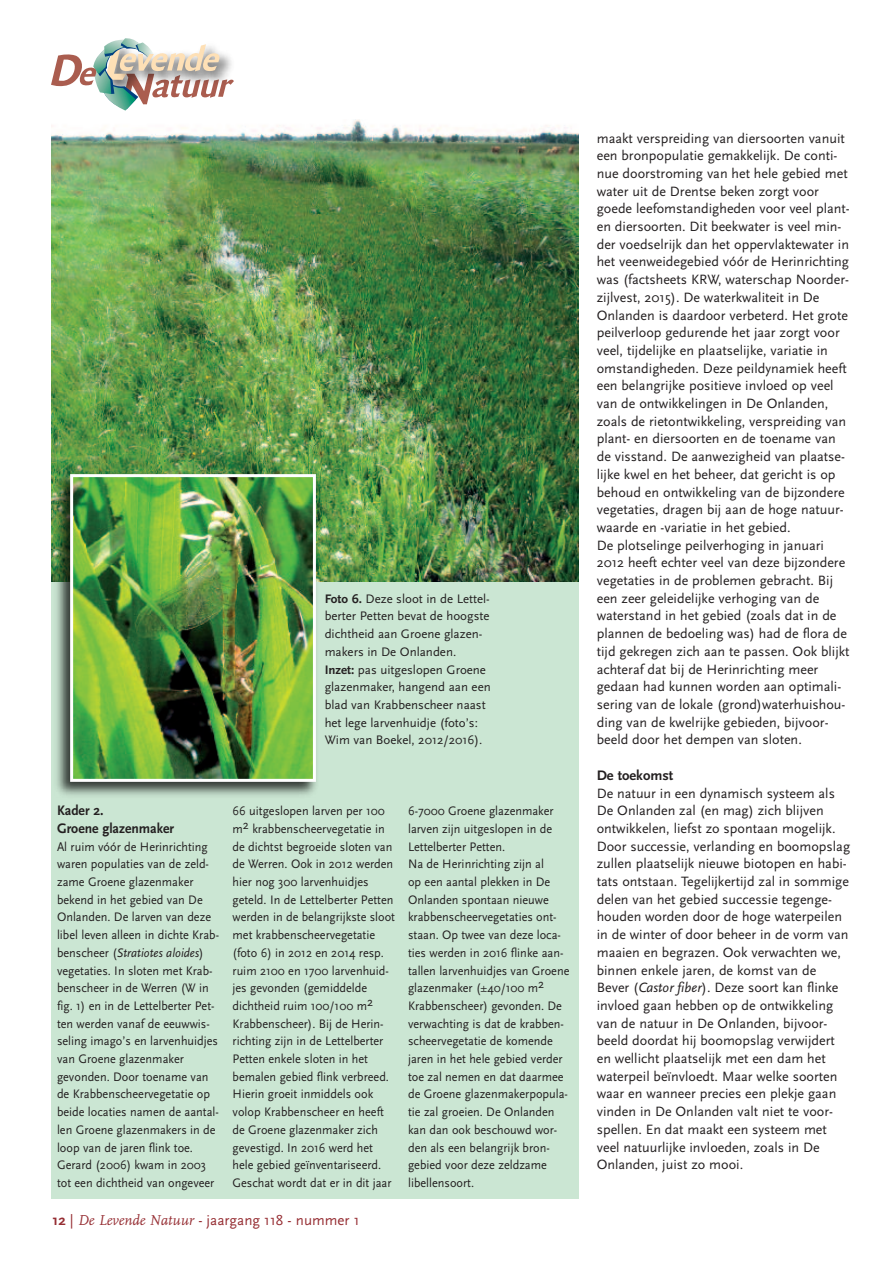
<style>
.page{position:relative;width:893px;height:1263px;background:#fff}
.page>*{position:absolute;margin:0;border:0;box-sizing:border-box;transform-origin:0 0}
.t1{font:15px "Scala Sans";color:#962e33}
.t2{font:700 14.4px/17.7px "Scala Sans";color:#231f20;scale:.95 1}
.t3{font:700 14.4px "Scala Sans";color:#231f20}
.t4{font:14.1px/17.7px "Scala Sans";color:#231f20}
.t5{font:12.9px/17.7px "Scala Sans";color:#231f20;scale:.95 1}
.t6{font:12.9px/17.7px "Scala Sans";color:#231f20}
.s1{font-weight:700}
.s2{font-style:italic}
.s3{font-family:"FF Scala";font-style:italic}
</style>
<div class="page">
<div style="left:51px;top:549px;width:527px;height:650px;background:#cbe6d3"></div>
<img style="left:51px;top:119px;width:527px;height:462px">
<svg style="left:51px;top:38px;width:183px;height:73px"></svg>
<img style="left:51px;top:468px;width:271px;height:328px">
<img style="left:74px;top:478px;width:238px;height:300px">
<div style="left:70px;top:474px;width:246px;height:308px;border:3px solid #fff"></div>
<p class="t6" style="left:325px;top:589px;width:168px"><span class="s1">Foto 6.</span> Deze sloot in de Lettel&shy;berter Petten bevat de hoogste dichtheid aan Groene glazen&shy;makers in De Onlanden.<br><span class="s1">Inzet:</span> pas uitgeslopen Groene glazenmaker, hangend aan een blad van Krabbenscheer naast het lege larvenhuidje (foto’s:<br>Wim van Boekel, 2012/2016).</p>
<p class="t2" style="left:57px;top:801px;width:125px">Kader 2.<br>Groene glazenmaker</p>
<p class="t5" style="left:57px;top:837px;width:172px">Al ruim vóór de Herinrichting waren populaties van de zeld&shy;zame Groene glazenmaker bekend in het gebied van De<br>Onlanden. De larven van deze libel leven alleen in dichte Krab&shy;benscheer (<span class="s2">Stratiotes aloides</span>) vegetaties. In sloten met Krab&shy;benscheer in de Werren (W in fig. 1) en in de Lettelberter Pet&shy;ten werden vanaf de eeuwwis&shy;seling imago’s en larvenhuidjes van Groene glazenmaker gevonden. Door toename van de Krabbenscheervegetatie op beide locaties namen de aantal&shy;len Groene glazenmakers in de loop van de jaren flink toe.<br>Gerard (2006) kwam in 2003 tot een dichtheid van ongeveer</p>
<p class="t5" style="left:233px;top:802px;width:173px">66 uitgeslopen larven per 100 m2 krabbenscheervegetatie in de dichtst begroeide sloten van de Werren. Ook in 2012 werden hier nog 300 larvenhuidjes geteld. In de Lettelberter Petten werden in de belangrijkste sloot met krabbenscheervegetatie (foto 6) in 2012 en 2014 resp. ruim 2100 en 1700 larvenhuid&shy;jes gevonden (gemiddelde dichtheid ruim 100/100 m2<br>Krabbenscheer). Bij de Herin&shy;richting zijn in de Lettelberter<br>Petten enkele sloten in het bemalen gebied flink verbreed.<br>Hierin groeit inmiddels ook volop Krabbenscheer en heeft de Groene glazenmaker zich gevestigd. In 2016 werd het hele gebied geïnventariseerd.<br>Geschat wordt dat er in dit jaar</p>
<p class="t5" style="left:408px;top:802px;width:171px">6-7000 Groene glazenmaker larven zijn uitgeslopen in de<br>Lettelberter Petten.<br>Na de Herinrichting zijn al<br>op een aantal plekken in De<br>Onlanden spontaan nieuwe krabbenscheervegetaties ont&shy;staan. Op twee van deze loca&shy;ties werden in 2016 flinke aan&shy;tallen larvenhuidjes van Groene glazenmaker (±40/100 m2<br>Krabbenscheer) gevonden. De verwachting is dat de krabben&shy;scheervegetatie de komende jaren in het hele gebied verder toe zal nemen en dat daarmee de Groene glazenmakerpopula&shy;tie zal groeien. De Onlanden kan dan ook beschouwd wor&shy;den als een belangrijk bron&shy;gebied voor deze zeldzame libellensoort.</p>
<p class="t1" style="left:53px;top:1211px;width:309px"><span class="s1">12</span> | <span class="s3">De Levende Natuur</span> - jaargang 118 - nummer 1</p>
<p class="t4" style="left:597px;top:129px;width:255px">maakt verspreiding van diersoorten vanuit een bronpopulatie gemakkelijk. De conti&shy;nue doorstroming van het hele gebied met water uit de Drentse beken zorgt voor goede leefomstandigheden voor veel plant&shy;en diersoorten. Dit beekwater is veel min&shy;der voedselrijk dan het oppervlaktewater in het veenweidegebied vóór de Herinrichting was (factsheets KRW, waterschap Noorder&shy;zijlvest, 2015). De waterkwaliteit in De Onlanden is daardoor verbeterd. Het grote peilverloop gedurende het jaar zorgt voor veel, tijdelijke en plaatselijke, variatie in omstandigheden. Deze peildynamiek heeft een belangrijke positieve invloed op veel van de ontwikkelingen in De Onlanden, zoals de rietontwikkeling, verspreiding van plant- en diersoorten en de toename van de visstand. De aanwezigheid van plaatse&shy;lijke kwel en het beheer, dat gericht is op behoud en ontwikkeling van de bijzondere vegetaties, dragen bij aan de hoge natuur&shy;waarde en -variatie in het gebied.<br>De plotselinge peilverhoging in januari 2012 heeft echter veel van deze bijzondere vegetaties in de problemen gebracht. Bij een zeer geleidelijke verhoging van de waterstand in het gebied (zoals dat in de plannen de bedoeling was) had de flora de tijd gekregen zich aan te passen. Ook blijkt achteraf dat bij de Herinrichting meer gedaan had kunnen worden aan optimali&shy;sering van de lokale (grond)waterhuishou&shy;ding van de kwelrijke gebieden, bijvoor&shy;beeld door het dempen van sloten.</p>
<p class="t3" style="left:597px;top:766px;width:78px">De toekomst</p>
<p class="t4" style="left:597px;top:784px;width:255px">De natuur in een dynamisch systeem als De Onlanden zal (en mag) zich blijven ontwikkelen, liefst zo spontaan mogelijk.<br>Door successie, verlanding en boomopslag zullen plaatselijk nieuwe biotopen en habi&shy;tats ontstaan. Tegelijkertijd zal in sommige delen van het gebied successie tegenge&shy;houden worden door de hoge waterpeilen in de winter of door beheer in de vorm van maaien en begrazen. Ook verwachten we, binnen enkele jaren, de komst van de Bever (<span class="s2">Castor fiber</span>). Deze soort kan flinke invloed gaan hebben op de ontwikkeling van de natuur in De Onlanden, bijvoor&shy;beeld doordat hij boomopslag verwijdert en wellicht plaatselijk met een dam het waterpeil beïnvloedt. Maar welke soorten waar en wanneer precies een plekje gaan vinden in De Onlanden valt niet te voor&shy;spellen. En dat maakt een systeem met veel natuurlijke invloeden, zoals in De Onlanden, juist zo mooi.</p>
</div>
